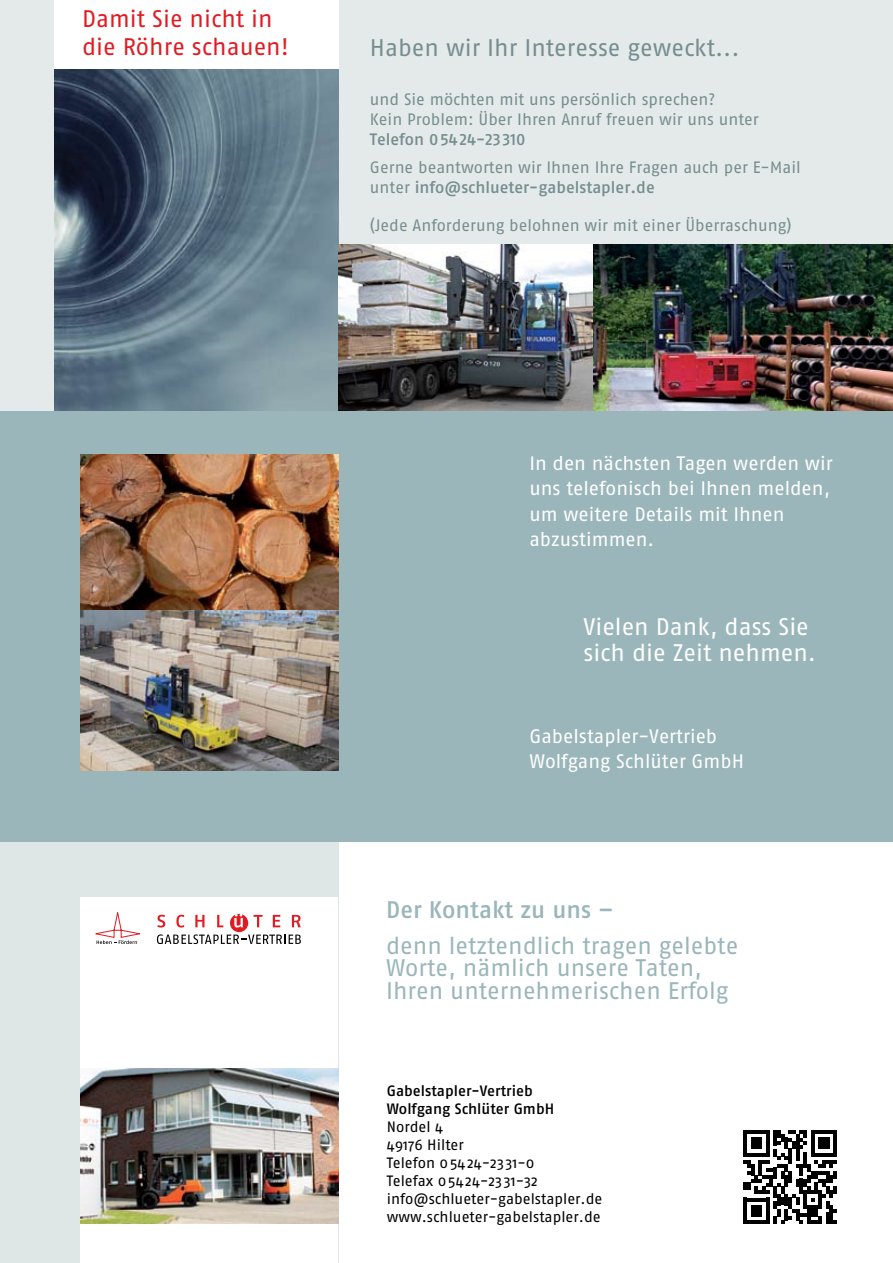
<style>
.page{position:relative;width:893px;height:1263px;background:#fff}
.page>*{position:absolute;margin:0;border:0;box-sizing:border-box;transform-origin:0 0}
.t1{font:24px/22.5px "Fago No Regular CE";color:#9ab6ba}
.t2{font:24px/25.5px "Fago No Regular CE";color:#fff}
.t3{font:24px/28.8px "Fago No Regular CE";color:#e11b22}
.t4{font:24px "Fago No Regular CE";color:#768d91}
.t5{font:24px "Fago No Med Lf";color:#9ab6ba}
.t6{font:19.5px/25.5px "Fago No Regular CE";color:#fff}
.t7{font:16.5px/19.8px "Fago No Regular CE";color:#768d91}
.t8{font:16.5px "Fago No Med Lf";color:#768d91}
.t9{font:15px/18px "Fago No Regular CE";color:#000}
.t10{font:15px/18px "Fago No Med Lf";color:#000}
.s1{font-family:"Fago No Regular CE"}
</style>
<div class="page">
<div style="left:0;top:0;width:893px;height:412px;background:#e4eaea"></div>
<img style="left:54px;top:68px;width:285px;height:343px">
<div style="left:54px;top:0;width:285px;height:68px;background:#fff"></div>
<img style="left:339px;top:245px;width:554px;height:166px">
<div style="left:0;top:411px;width:893px;height:431px;background:#9ab6ba"></div>
<img style="left:81px;top:455px;width:257px;height:155px">
<img style="left:81px;top:610px;width:257px;height:161px">
<div style="left:0;top:842px;width:338px;height:421px;background:#dfe6e6"></div>
<div style="left:81px;top:897px;width:257px;height:366px;background:#fff"></div>
<svg style="left:95px;top:912px;width:45px;height:32px"></svg>
<div style="left:230px;top:914px;width:18px;height:18px;background:#e11b22;border-radius:50%"></div>
<svg style="left:157px;top:934px;width:144px;height:10px"></svg>
<svg style="left:158px;top:915px;width:7px;height:12px"></svg>
<svg style="left:176px;top:915px;width:8px;height:12px"></svg>
<svg style="left:195px;top:915px;width:9px;height:12px"></svg>
<svg style="left:217px;top:915px;width:6px;height:12px"></svg>
<svg style="left:234px;top:914px;width:9px;height:13px"></svg>
<svg style="left:254px;top:915px;width:9px;height:12px"></svg>
<svg style="left:273px;top:915px;width:7px;height:12px"></svg>
<svg style="left:292px;top:915px;width:9px;height:12px"></svg>
<svg style="left:743px;top:1130px;width:94px;height:94px"></svg>
<img style="left:81px;top:1068px;width:257px;height:155px">
<h1 class="t3" style="left:82px;top:3px;width:208px">Damit Sie nicht in die Röhre schauen!</h1>
<h1 class="t4" style="left:370px;top:34px;width:371px">Haben wir Ihr Interesse geweckt...</h1>
<p class="t7" style="left:370px;top:89px;width:390px">und Sie möchten mit uns persönlich sprechen?<br>Kein Problem: Über Ihren Anruf freuen wir uns unter</p>
<p class="t8" style="left:370px;top:129px;width:157px">Telefon 05424-23310</p>
<p class="t7" style="left:370px;top:157px;width:432px">Gerne beantworten wir Ihnen Ihre Fragen auch per E-Mail</p>
<p class="t8" style="left:370px;top:177px;width:286px"><span class="s1">unter</span> info@schlueter-gabelstapler.de</p>
<p class="t7" style="left:370px;top:215px;width:423px">(Jede Anforderung belohnen wir mit einer Überraschung)</p>
<p class="t6" style="left:529px;top:450px;width:305px">In den nächsten Tagen werden wir uns telefonisch bei Ihnen melden, um weitere Details mit Ihnen abzustimmen.</p>
<h1 class="t2" style="left:583px;top:614px;width:234px">Vielen Dank, dass Sie sich die Zeit nehmen.</h1>
<p class="t6" style="left:529px;top:723px;width:216px">Gabelstapler-Vertrieb<br>Wolfgang Schlüter GmbH</p>
<h1 class="t5" style="left:386px;top:896px;width:229px">Der Kontakt zu uns –</h1>
<h1 class="t1" style="left:386px;top:933px;width:354px">denn letztendlich tragen gelebte<br>Worte, nämlich unsere Taten,<br>Ihren unternehmerischen Erfolg</h1>
<p class="t10" style="left:387px;top:1082px;width:169px">Gabelstapler-Vertrieb<br>Wolfgang Schlüter GmbH</p>
<p class="t9" style="left:387px;top:1118px;width:217px">Nordel 4<br>49176 Hilter<br>Telefon 05424-2331-0<br>Telefax 05424-2331-32 info@schlueter-gabelstapler.de www.schlueter-gabelstapler.de</p>
</div>
